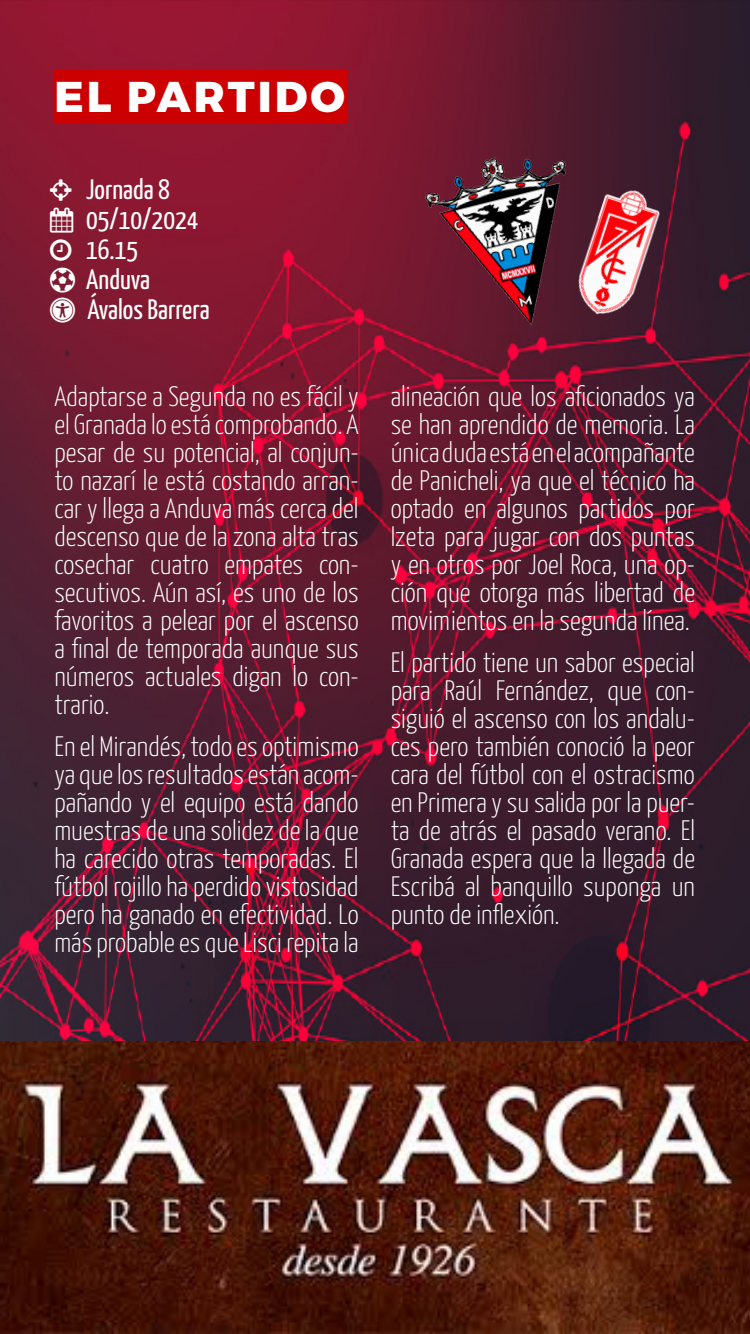
<style>
.page{position:relative;width:750px;height:1334px;background:#fff}
.page>*{position:absolute;margin:0;border:0;box-sizing:border-box;transform-origin:0 0}
.t1{font:800 43px "Montserrat";letter-spacing:.07em;color:#fff}
.t2{font:300 28px/28px "Yanone Kaffeesatz";color:#fff;text-align:justify}
.t3{font:28px/30px "Yanone Kaffeesatz";color:#fff}
</style>
<div class="page">
<img style="left:0;top:0;width:750px;height:1334px">
<div style="left:54px;top:70px;width:293px;height:54px;background:#c00"></div>
<img style="left:409px;top:138px;width:203px;height:208px">
<img style="left:534px;top:165px;width:166px;height:175px">
<svg style="left:50px;top:180px;width:22px;height:21px"></svg>
<svg style="left:50px;top:240px;width:22px;height:21px"></svg>
<svg style="left:50px;top:268px;width:25px;height:55px"></svg>
<h1 class="t1" style="left:54px;top:70px;width:292px">EL PARTIDO</h1>
<p class="t3" style="left:86px;top:173px;width:85px">Jornada 8</p>
<p class="t3" style="left:86px;top:203px;width:125px;text-indent:-36px">▲ 05/10/2024<br>16.15<br>Anduva<br>Ávalos Barrera</p>
<p class="t2" style="left:54px;top:380px;width:306px">Adaptarse a Segunda no es fácil y el Granada lo está comprobando. A pesar de su potencial, al conjun&shy;to nazarí le está costando arran&shy;car y llega a Anduva más cerca del descenso que de la zona alta tras cosechar cuatro empates con&shy;secutivos. Aún así, es uno de los favoritos a pelear por el ascenso a final de temporada aunque sus números actuales digan lo con&shy;trario.</p>
<p class="t2" style="left:54px;top:730px;width:306px">En el Mirandés, todo es optimismo ya que los resultados están acom&shy;pañando y el equipo está dando muestras de una solidez de la que ha carecido otras temporadas. El fútbol rojillo ha perdido vistosidad pero ha ganado en efectividad. Lo más probable es que Lisci repita la</p>
<p class="t2" style="left:391px;top:380px;width:306px">alineación que los aficionados ya se han aprendido de memoria. La única duda está en el acompañante de Panicheli, ya que el técnico ha optado en algunos partidos por Izeta para jugar con dos puntas y en otros por Joel Roca, una op&shy;ción que otorga más libertad de movimientos en la segunda línea.</p>
<p class="t2" style="left:391px;top:646px;width:306px">El partido tiene un sabor especial para Raúl Fernández, que con&shy;siguió el ascenso con los andalu&shy;ces pero también conoció la peor cara del fútbol con el ostracismo en Primera y su salida por la puer&shy;ta de atrás el pasado verano. El Granada espera que la llegada de Escribá al banquillo suponga un punto de inflexión.</p>
</div>
